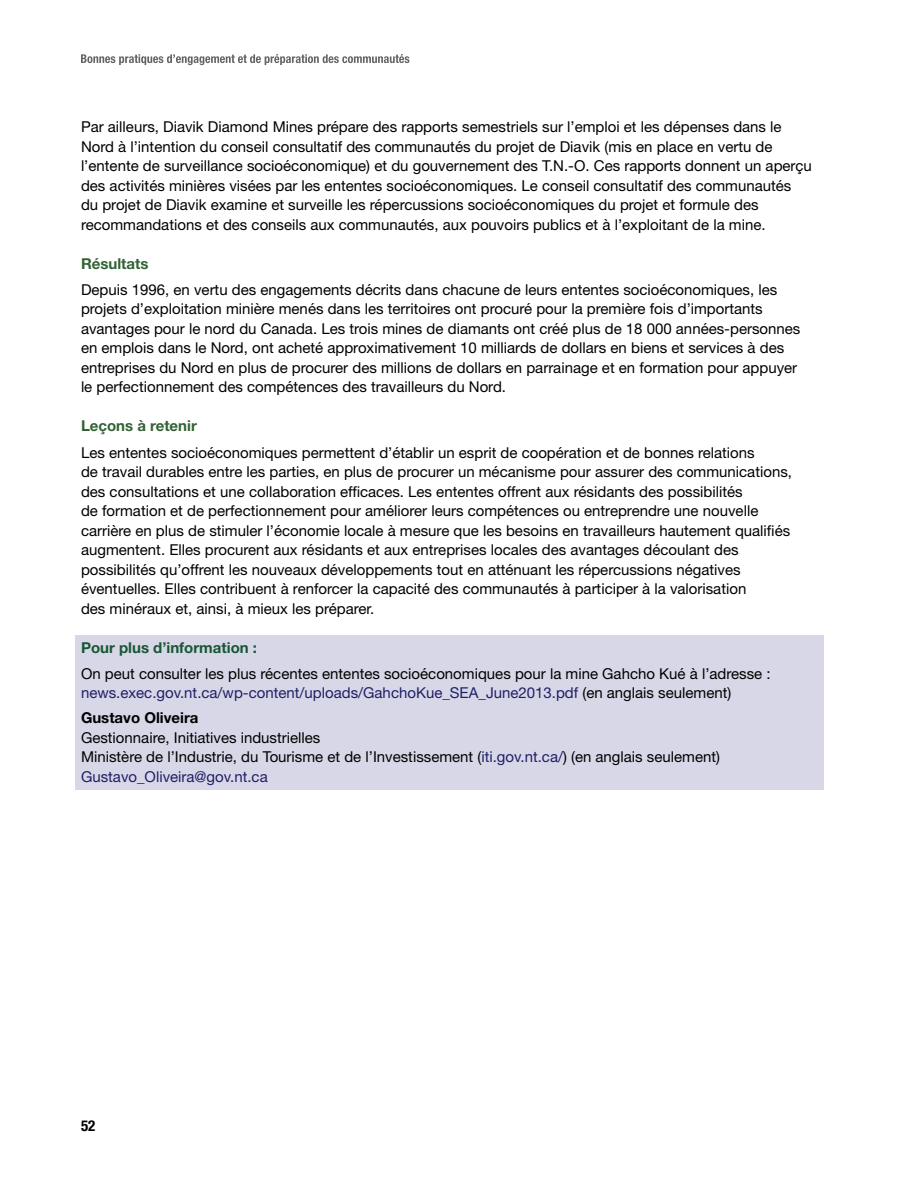
<style>
.page{position:relative;width:918px;height:1188px;background:#fff}
.page>*{position:absolute;margin:0;border:0;box-sizing:border-box;transform-origin:0 0}
.t1{font:15px/19.5px "Helvetica Neue LT Std";color:#000}
.t2{font:15px "Helvetica Neue LT Std";color:#1f1f65}
.t3{font:700 15px "Helvetica Neue LT Std";color:#316233}
.t4{font:700 15px "Helvetica Neue LT Std";color:#165732}
.t5{font:700 15px "Helvetica Neue LT Std";color:#000}
.t6{font:700 condensed 15px "Helvetica Neue LT Std";color:#000}
.s1{color:#1f1f65}
</style>
<div class="page">
<svg style="left:81px;top:54px;width:328px;height:11px"></svg>
<div style="left:75px;top:635px;width:749px;height:155px;background:#d8d7e8"></div>
<p class="t1" style="left:81px;top:117px;width:732px">Par ailleurs, Diavik Diamond Mines prépare des rapports semestriels sur l’emploi et les dépenses dans le Nord à l’intention du conseil consultatif des communautés du projet de Diavik (mis en place en vertu de l’entente de surveillance socioéconomique) et du gouvernement des T.N.-O. Ces rapports donnent un aperçu des activités minières visées par les ententes socioéconomiques. Le conseil consultatif des communautés du projet de Diavik examine et surveille les répercussions socioéconomiques du projet et formule des recommandations et des conseils aux communautés, aux pouvoirs publics et à l’exploitant de la mine.</p>
<h3 class="t3" style="left:81px;top:254px;width:69px">Résultats</h3>
<p class="t1" style="left:81px;top:280px;width:721px">Depuis 1996, en vertu des engagements décrits dans chacune de leurs ententes socioéconomiques, les projets d’exploitation minière menés dans les territoires ont procuré pour la première fois d’importants avantages pour le nord du Canada. Les trois mines de diamants ont créé plus de 18 000 années-personnes en emplois dans le Nord, ont acheté approximativement 10 milliards de dollars en biens et services à des entreprises du Nord en plus de procurer des millions de dollars en parrainage et en formation pour appuyer le perfectionnement des compétences des travailleurs du Nord.</p>
<h3 class="t3" style="left:81px;top:417px;width:117px">Leçons à retenir</h3>
<p class="t1" style="left:81px;top:442px;width:713px">Les ententes socioéconomiques permettent d’établir un esprit de coopération et de bonnes relations<br>de travail durables entre les parties, en plus de procurer un mécanisme pour assurer des communications, des consultations et une collaboration efficaces. Les ententes offrent aux résidants des possibilités<br>de formation et de perfectionnement pour améliorer leurs compétences ou entreprendre une nouvelle carrière en plus de stimuler l’économie locale à mesure que les besoins en travailleurs hautement qualifiés augmentent. Elles procurent aux résidants et aux entreprises locales des avantages découlant des possibilités qu’offrent les nouveaux développements tout en atténuant les répercussions négatives éventuelles. Elles contribuent à renforcer la capacité des communautés à participer à la valorisation<br>des minéraux et, ainsi, à mieux les préparer.</p>
<p class="t4" style="left:81px;top:638px;width:178px">Pour plus d’information :</p>
<p class="t1" style="left:81px;top:664px;width:691px">On peut consulter les plus récentes ententes socioéconomiques pour la mine Gahcho Kué à l’adresse : <span class="s1">news.exec.gov.nt.ca/wp-content/uploads/GahchoKue_SEA_June2013.pdf</span> (en anglais seulement)</p>
<p class="t5" style="left:81px;top:709px;width:119px">Gustavo Oliveira</p>
<p class="t1" style="left:81px;top:728px;width:241px">Gestionnaire, Initiatives industrielles</p>
<p class="t1" style="left:81px;top:747px;width:641px">Ministère de l’Industrie, du Tourisme et de l’Investissement (<span class="s1">iti.gov.nt.ca/</span>) (en anglais seulement)</p>
<p class="t2" style="left:81px;top:768px;width:188px">Gustavo_Oliveira@gov.nt.ca</p>
<p class="t6" style="left:81px;top:1117px;width:16px">52</p>
</div>
